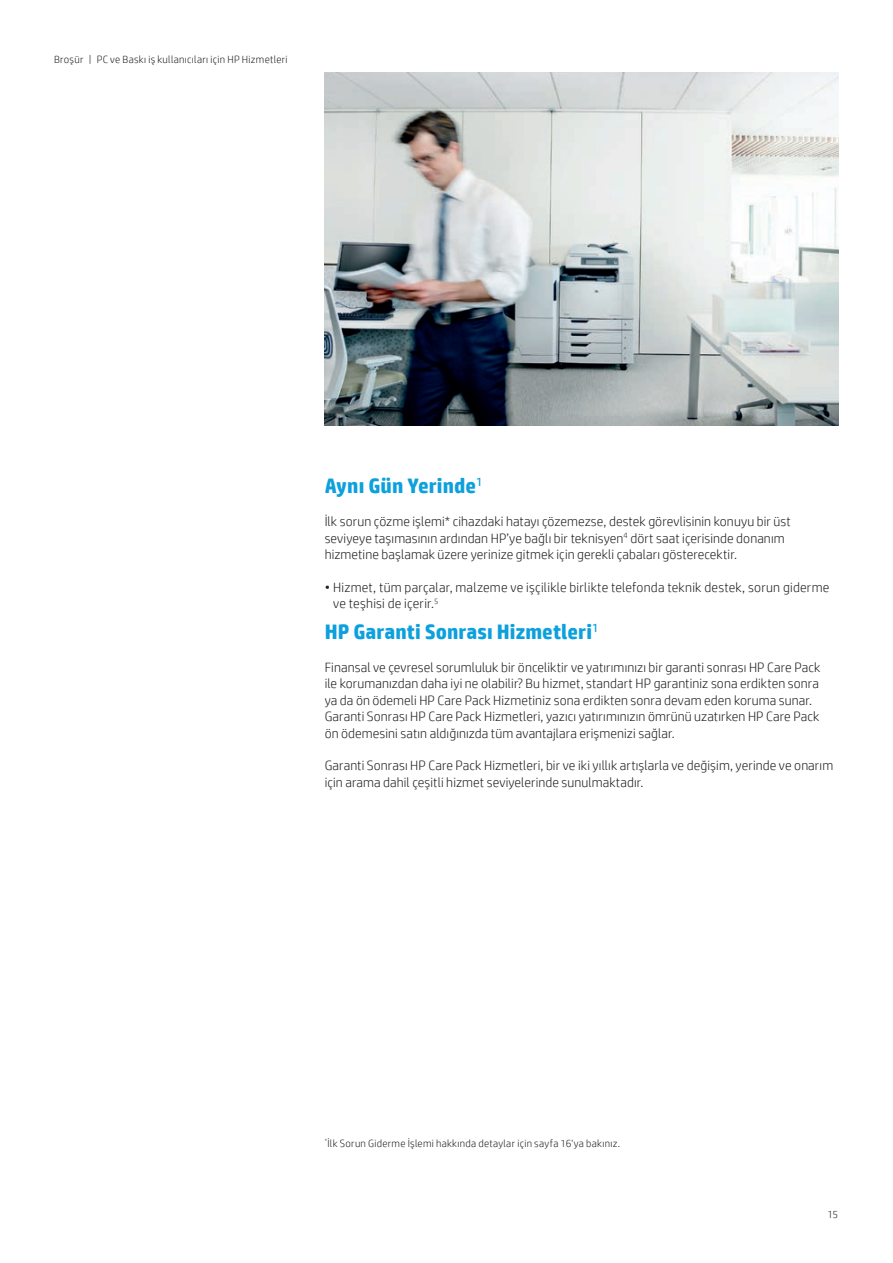
<style>
.page{position:relative;width:893px;height:1263px;background:#fff}
.page>*{position:absolute;margin:0;border:0;box-sizing:border-box;transform-origin:0 0}
.t1{font:700 21px "HP Simplified";letter-spacing:.005em;color:#0ca0dd}
.t2{font:300 13.5px/16.5px "HP Simplified";letter-spacing:.005em;color:#231f20}
.t3{font:300 10.5px "HP Simplified";letter-spacing:.025em;color:#231f20}
</style>
<div class="page">
<img style="left:325px;top:72px;width:514px;height:353px">
<p class="t3" style="left:54px;top:52px;width:235px">Broşür | PC ve Baskı iş kullanıcıları için HP Hizmetleri</p>
<h1 class="t1" style="left:325px;top:472px;width:159px">Aynı Gün Yerinde<sup>1</sup></h1>
<p class="t2" style="left:325px;top:513px;width:468px">İlk sorun çözme işlemi* cihazdaki hatayı çözemezse, destek görevlisinin konuyu bir üst seviyeye taşımasının ardından HP’ye bağlı bir teknisyen<sup>4</sup> dört saat içerisinde donanım hizmetine başlamak üzere yerinize gitmek için gerekli çabaları gösterecektir.</p>
<p class="t2" style="left:333px;top:578px;width:498px;text-indent:-9px">• Hizmet, tüm parçalar, malzeme ve işçilikle birlikte telefonda teknik destek, sorun giderme ve teşhisi de içerir.<sup>5</sup></p>
<h1 class="t1" style="left:325px;top:618px;width:275px">HP Garanti Sonrası Hizmetleri<sup>1</sup></h1>
<p class="t2" style="left:325px;top:658px;width:497px">Finansal ve çevresel sorumluluk bir önceliktir ve yatırımınızı bir garanti sonrası HP Care Pack ile korumanızdan daha iyi ne olabilir? Bu hizmet, standart HP garantiniz sona erdikten sonra ya da ön ödemeli HP Care Pack Hizmetiniz sona erdikten sonra devam eden koruma sunar.<br>Garanti Sonrası HP Care Pack Hizmetleri, yazıcı yatırımınızın ömrünü uzatırken HP Care Pack ön ödemesini satın aldığınızda tüm avantajlara erişmenizi sağlar.</p>
<p class="t2" style="left:325px;top:757px;width:510px">Garanti Sonrası HP Care Pack Hizmetleri, bir ve iki yıllık artışlarla ve değişim, yerinde ve onarım için arama dahil çeşitli hizmet seviyelerinde sunulmaktadır.</p>
<p class="t3" style="left:325px;top:1136px;width:297px"><sup>*</sup>İlk Sorun Giderme İşlemi hakkında detaylar için sayfa 16'ya bakınız.</p>
<p class="t3" style="left:827px;top:1207px;width:12px">15</p>
</div>
